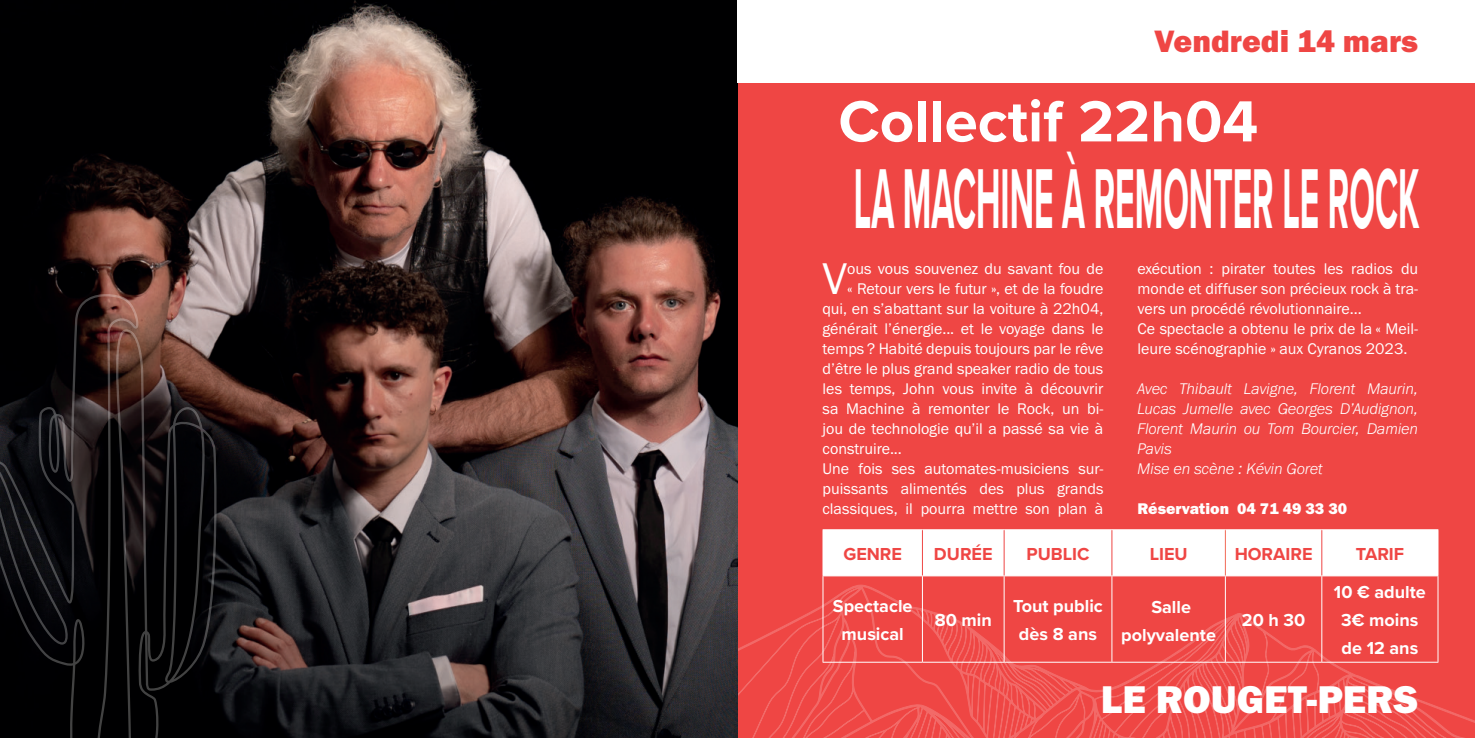
<style>
.page{position:relative;width:1475px;height:738px;background:#fff}
.page>*{position:absolute;margin:0;border:0;box-sizing:border-box;transform-origin:0 0}
.t1{font:700 88px "Proxima Nova";color:#fff;scale:.38 1}
.t2{font:700 60px "Proxima Nova";color:#fff}
.t3{font:46px "Franklin Gothic URW Boo";color:#fff}
.t4{font:40px "Franklin Gothic URW Hea";color:#fff}
.t5{font:32px "Franklin Gothic URW Hea";color:#ef4644}
.t6{font:700 18px/28px "Proxima Nova";color:#fff;text-align:center}
.t7{font:700 18px "Proxima Nova";color:#ef4644}
.t8{font:16px/20px "Franklin Gothic URW Boo";color:#fff}
.t9{font:italic 300 16px/20px "Franklin Gothic URW";color:#fff}
.t10{font:16px "Franklin Gothic URW Hea";color:#fff}
</style>
<div class="page">
<div style="left:0;top:0;width:1474px;height:737px;background:#ef4644"></div>
<svg style="left:737px;top:582px;width:737px;height:155px"></svg>
<div style="left:823px;top:530px;width:614px;height:45px;background:#fff"></div>
<hr style="left:822px;top:576px;width:1px;height:85px;background:#fff">
<hr style="left:921px;top:576px;width:1px;height:85px;background:#fff">
<hr style="left:1003px;top:576px;width:1px;height:85px;background:#fff">
<hr style="left:1111px;top:576px;width:1px;height:85px;background:#fff">
<hr style="left:1224px;top:576px;width:1px;height:85px;background:#fff">
<hr style="left:1321px;top:576px;width:1px;height:85px;background:#fff">
<hr style="left:1437px;top:576px;width:1px;height:85px;background:#fff">
<hr style="left:822px;top:661px;width:100px;height:1px;background:#fff">
<hr style="left:922px;top:661px;width:81px;height:1px;background:#fff">
<hr style="left:1003px;top:661px;width:108px;height:1px;background:#fff">
<hr style="left:1111px;top:661px;width:114px;height:1px;background:#fff">
<hr style="left:1225px;top:661px;width:96px;height:1px;background:#fff">
<hr style="left:1321px;top:661px;width:116px;height:1px;background:#fff">
<hr style="left:822px;top:529px;width:100px;height:1px;background:#fff">
<hr style="left:822px;top:529px;width:1px;height:46px;background:#fff">
<hr style="left:922px;top:529px;width:81px;height:1px;background:#fff">
<hr style="left:1003px;top:529px;width:108px;height:1px;background:#fff">
<hr style="left:1111px;top:529px;width:114px;height:1px;background:#fff">
<hr style="left:1225px;top:529px;width:96px;height:1px;background:#fff">
<hr style="left:1321px;top:529px;width:116px;height:1px;background:#fff">
<hr style="left:1437px;top:529px;width:1px;height:46px;background:#fff">
<hr style="left:822px;top:575px;width:100px;height:1px;background:#fff">
<hr style="left:922px;top:575px;width:81px;height:1px;background:#fff">
<hr style="left:1003px;top:575px;width:108px;height:1px;background:#fff">
<hr style="left:1111px;top:575px;width:114px;height:1px;background:#fff">
<hr style="left:1225px;top:575px;width:96px;height:1px;background:#fff">
<hr style="left:1321px;top:575px;width:116px;height:1px;background:#fff">
<hr style="left:921px;top:529px;width:1px;height:46px;background:#ef4644">
<hr style="left:1003px;top:529px;width:1px;height:46px;background:#ef4644">
<hr style="left:1111px;top:529px;width:1px;height:46px;background:#ef4644">
<hr style="left:1224px;top:529px;width:1px;height:46px;background:#f26a56">
<hr style="left:1321px;top:529px;width:1px;height:46px;background:#ef4644">
<img style="left:0;top:0;width:737px;height:737px">
<svg style="left:0;top:294px;width:218px;height:443px;background:#1b1515"></svg>
<div style="left:737px;top:0;width:737px;height:82px;background:#fff"></div>
<h3 class="t5" style="left:1154px;top:20px;width:265px">Vendredi 14 mars</h3>
<h2 class="t2" style="left:838px;top:76px;width:421px">Collectif 22h04</h2>
<h1 class="t1" style="left:853px;top:132px;width:1489px">LA MACHINE À REMONTER LE ROCK</h1>
<h3 class="t3" style="left:822px;top:250px;width:26px">V</h3>
<p class="t8" style="left:847px;top:258px;width:258px">ous vous souvenez du savant fou de</p>
<p class="t8" style="left:847px;top:278px;width:258px">« Retour vers le futur », et de la foudre</p>
<p class="t8" style="left:822px;top:298px;width:282px">qui, en s’abattant sur la voiture à 22h04,</p>
<p class="t8" style="left:822px;top:318px;width:282px">générait l’énergie... et le voyage dans le</p>
<p class="t8" style="left:822px;top:338px;width:282px">temps ? Habité depuis toujours par le rêve</p>
<p class="t8" style="left:822px;top:358px;width:282px">d’être le plus grand speaker radio de tous</p>
<p class="t8" style="left:822px;top:378px;width:282px">les temps, John vous invite à découvrir</p>
<p class="t8" style="left:822px;top:398px;width:282px">sa Machine à remonter le Rock, un bi-</p>
<p class="t8" style="left:822px;top:418px;width:282px">jou de technologie qu’il a passé sa vie à</p>
<p class="t8" style="left:822px;top:438px;width:81px">construire...</p>
<p class="t8" style="left:822px;top:458px;width:282px">Une fois ses automates-musiciens sur-</p>
<p class="t8" style="left:822px;top:478px;width:282px">puissants alimentés des plus grands</p>
<p class="t8" style="left:822px;top:498px;width:282px">classiques, il pourra mettre son plan à</p>
<p class="t8" style="left:1137px;top:258px;width:282px">exécution : pirater toutes les radios du monde et diffuser son précieux rock à tra&shy;vers un procédé révolutionnaire...<br>Ce spectacle a obtenu le prix de la « Meil&shy;leure scénographie » aux Cyranos 2023.</p>
<p class="t9" style="left:1137px;top:378px;width:282px">Avec Thibault Lavigne, Florent Maurin,<br>Lucas Jumelle avec Georges D’Audignon,<br>Florent Maurin ou Tom Bourcier, Damien<br>Pavis<br>Mise en scène : Kévin Goret</p>
<p class="t10" style="left:1137px;top:498px;width:211px">Réservation 04 71 49 33 30</p>
<p class="t7" style="left:843px;top:540px;width:60px">GENRE</p>
<p class="t7" style="left:933px;top:540px;width:60px">DURÉE</p>
<p class="t7" style="left:1026px;top:540px;width:64px">PUBLIC</p>
<p class="t7" style="left:1149px;top:540px;width:39px">LIEU</p>
<p class="t7" style="left:1234px;top:540px;width:79px">HORAIRE</p>
<p class="t7" style="left:1355px;top:540px;width:50px">TARIF</p>
<p class="t6" style="left:832px;top:591px;width:81px">Spectacle musical</p>
<p class="t6" style="left:1333px;top:577px;width:93px">10 € adulte<br>3€ moins de 12 ans</p>
<p class="t6" style="left:1012px;top:591px;width:91px">Tout public dès 8 ans</p>
<p class="t6" style="left:1121px;top:592px;width:96px">Salle polyvalente</p>
<p class="t6" style="left:934px;top:605px;width:58px">80 min</p>
<p class="t6" style="left:1241px;top:605px;width:65px">20 h 30</p>
<h3 class="t4" style="left:1100px;top:673px;width:319px">LE ROUGET-PERS</h3>
</div>
